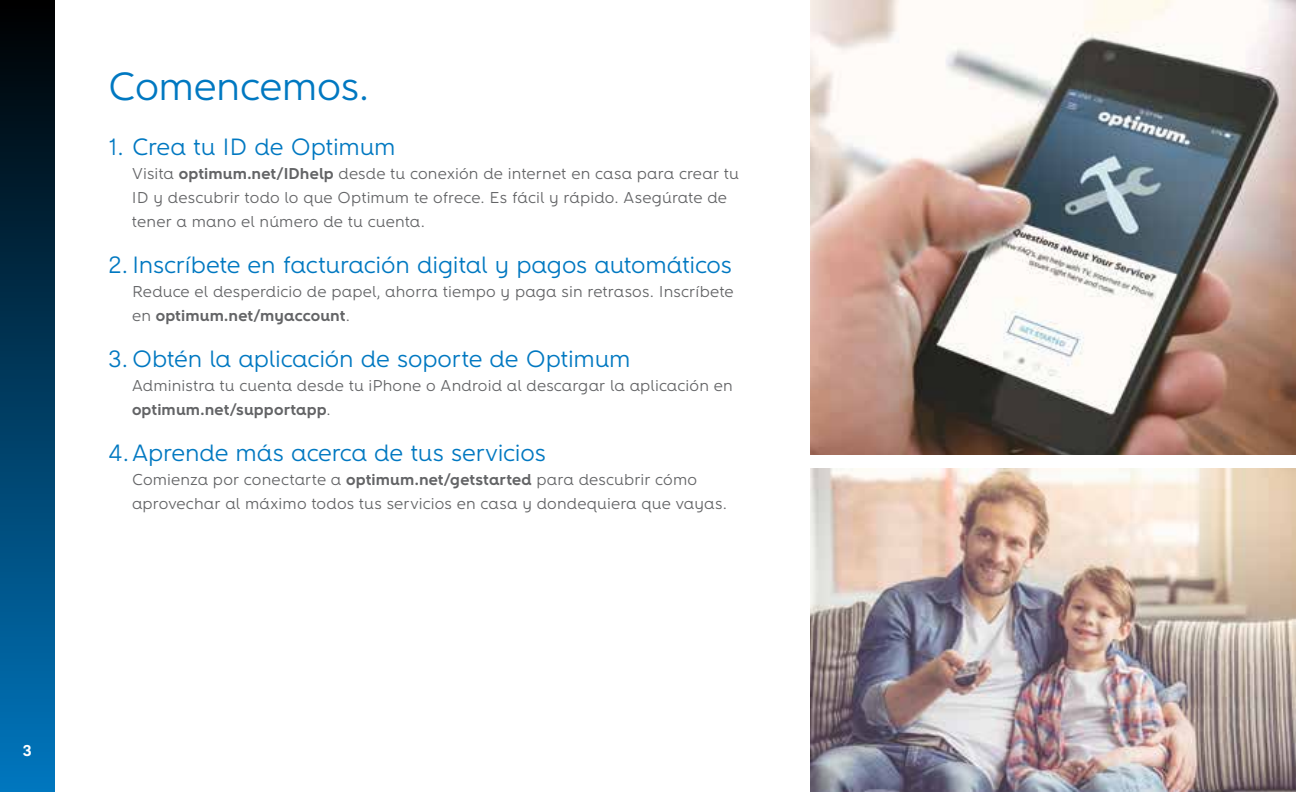
<style>
.page{position:relative;width:1296px;height:792px;background:#fff}
.page>*{position:absolute;margin:0;border:0;box-sizing:border-box;transform-origin:0 0}
.t1{font:40px "Altice";letter-spacing:-.01em;color:#0078c1}
.t2{font:24px "Altice";letter-spacing:-.01em;color:#0078c1}
.t3{font:16px/24px "Altice";letter-spacing:.01em;color:#636466}
.t4{font:700 16px "Altice";color:#fff}
.s1{font-weight:700}
</style>
<div class="page">
<div style="left:0;top:0;width:55px;height:792px;background:linear-gradient(to bottom,#000,#0076bf)"></div>
<img style="left:810px;top:0;width:486px;height:455px">
<img style="left:810px;top:468px;width:486px;height:324px">
<h1 class="t1" style="left:108px;top:63px;width:263px">Comencemos.</h1>
<h2 class="t2" style="left:108px;top:133px;width:289px">1. Crea tu ID de Optimum</h2>
<p class="t3" style="left:132px;top:161px;width:608px">Visita <span class="s1">optimum.net/IDhelp</span> desde tu conexión de internet en casa para crear tu<br>ID y descubrir todo lo que Optimum te ofrece. Es fácil y rápido. Asegúrate de tener a mano el número de tu cuenta.</p>
<h2 class="t2" style="left:108px;top:251px;width:625px">2. Inscríbete en facturación digital y pagos automáticos</h2>
<p class="t3" style="left:132px;top:279px;width:603px">Reduce el desperdicio de papel, ahorra tiempo y paga sin retrasos. Inscríbete en <span class="s1">optimum.net/myaccount</span>.</p>
<h2 class="t2" style="left:108px;top:345px;width:524px">3. Obtén la aplicación de soporte de Optimum</h2>
<p class="t3" style="left:132px;top:373px;width:602px">Administra tu cuenta desde tu iPhone o Android al descargar la aplicación en <span class="s1">optimum.net/supportapp</span>.</p>
<h2 class="t2" style="left:108px;top:439px;width:439px">4.Aprende más acerca de tus servicios</h2>
<p class="t3" style="left:132px;top:467px;width:597px">Comienza por conectarte a <span class="s1">optimum.net/getstarted</span> para descubrir cómo aprovechar al máximo todos tus servicios en casa y dondequiera que vayas.</p>
<p class="t4" style="left:23px;top:741px;width:10px">3</p>
</div>
